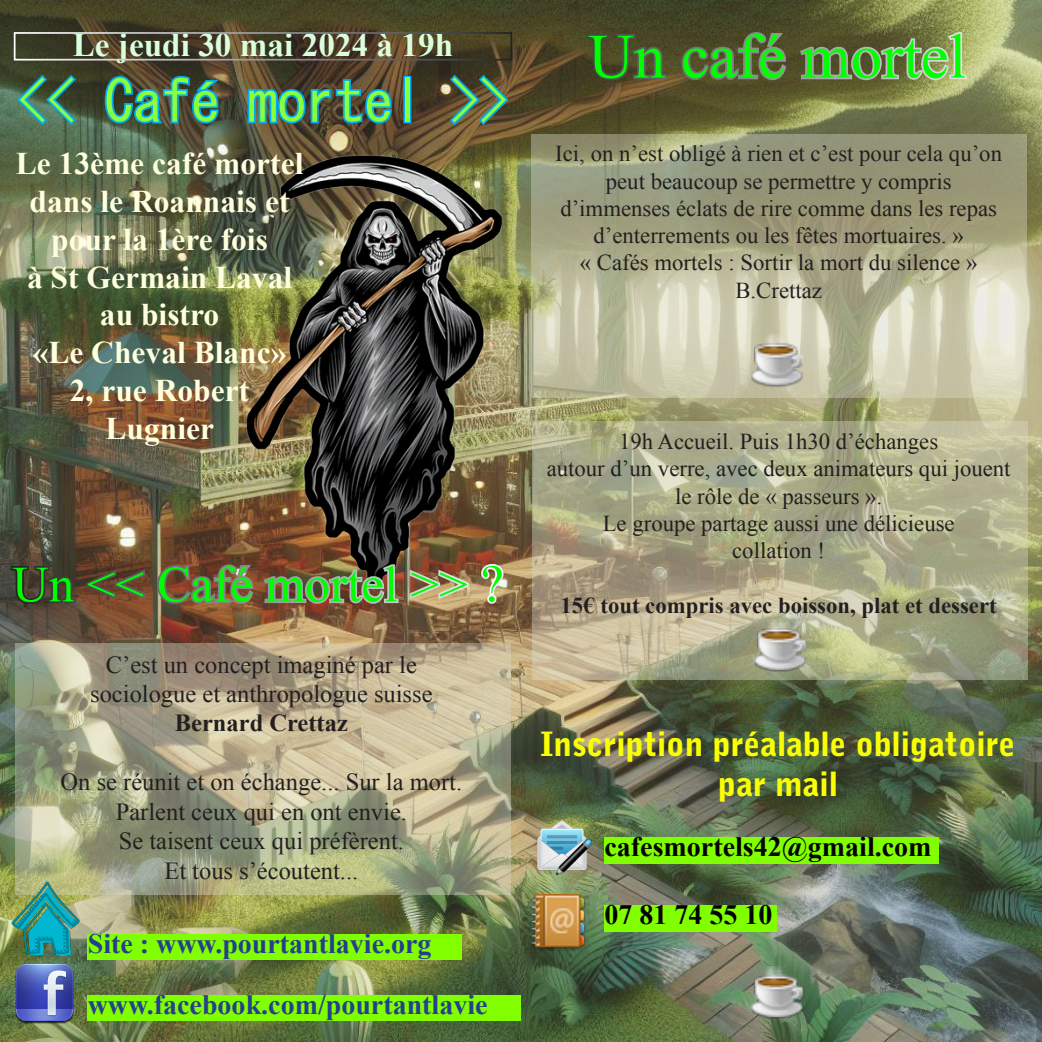
<style>
.page{position:relative;width:1042px;height:1042px;background:#fff}
.page>*{position:absolute;margin:0;border:0;box-sizing:border-box;transform-origin:0 0}
.t1{font:63px "Times New Roman";color:#0f0}
.t2{font:57.75px "MS Gothic";color:#89ff3d}
.t3{font:50.75px "Times New Roman";color:#00fd01}
.t4{font:900 33.25px/39.9px "Bell Gothic Std";color:#f9ff02;text-align:center}
.t5{font:700 33.25px "Times New Roman";color:#d9ffdd}
.t6{font:700 31.5px/37.8px "Times New Roman";color:#ffd;text-align:center}
.t7{font:700 28px "Times New Roman";color:#253f8e}
.t8{font:700 28px "Times New Roman";color:#000100}
.t9{font:24.5px "Times New Roman";color:#231f20}
.t10{font:700 24.5px "Times New Roman";color:#231f20}
.t11{font:22.75px "Times New Roman";color:#231f20}
.t12{font:700 22.75px "Times New Roman";color:#231f20}
.s1{font-size:52.5px}
</style>
<div class="page">
<img style="left:0;top:0;width:1042px;height:1042px">
<svg style="left:531px;top:134px;width:495px;height:263px;background:#b3b294"></svg>
<svg style="left:532px;top:421px;width:496px;height:259px;background:#afac8b"></svg>
<svg style="left:15px;top:72px;width:63px;height:56px;background:#37706b"></svg>
<svg style="left:103px;top:74px;width:121px;height:52px;background:#2d6d7a"></svg>
<svg style="left:246px;top:77px;width:148px;height:49px;background:#356c77"></svg>
<div style="left:403px;top:76px;width:8px;height:47px;border:4px solid #00aeef"></div>
<svg style="left:447px;top:72px;width:64px;height:56px;background:#4b645d"></svg>
<div style="left:88px;top:934px;width:374px;height:26px;background:#81ff00"></div>
<div style="left:88px;top:994px;width:433px;height:26px;background:#81ff00"></div>
<img style="left:14px;top:962px;width:63px;height:63px">
<img style="left:750px;top:334px;width:56px;height:56px">
<img style="left:531px;top:813px;width:63px;height:63px">
<img style="left:752px;top:619px;width:56px;height:54px">
<svg style="left:15px;top:643px;width:495px;height:251px;background:#aeab8c"></svg>
<img style="left:4px;top:876px;width:84px;height:84px">
<div style="left:604px;top:837px;width:335px;height:27px;background:#81ff00"></div>
<svg style="left:585px;top:32px;width:83px;height:51px;background:#504c36"></svg>
<svg style="left:679px;top:30px;width:109px;height:52px;background:#63614c"></svg>
<svg style="left:797px;top:29px;width:171px;height:54px;background:#838466"></svg>
<img style="left:243px;top:153px;width:265px;height:437px">
<svg style="left:9px;top:564px;width:68px;height:42px;background:#403a32"></svg>
<svg style="left:83px;top:567px;width:64px;height:35px;background:#634637"></svg>
<svg style="left:155px;top:562px;width:100px;height:44px;background:#7c6253"></svg>
<img style="left:261px;top:561px;width:139px;height:45px">
<svg style="left:408px;top:567px;width:64px;height:35px;background:#b4977c"></svg>
<svg style="left:479px;top:562px;width:27px;height:45px"></svg>
<img style="left:749px;top:966px;width:56px;height:54px">
<img style="left:529px;top:894px;width:56px;height:56px">
<div style="left:604px;top:905px;width:173px;height:26px;background:#81ff00"></div>
<p class="t5" style="left:73px;top:21px;width:382px">Le jeudi 30 mai 2024 à 19h</p>
<p class="t2" style="left:18px;top:73px;width:492px">&lt;&lt; Café mortel &gt;&gt;</p>
<p class="t6" style="left:16px;top:144px;width:289px">Le 13ème café mortel dans le Roannais et pour la 1ère fois</p>
<p class="t6" style="left:27px;top:257px;width:267px">à St Germain Laval au bistro</p>
<p class="t6" style="left:33px;top:333px;width:255px">«Le Cheval Blanc»</p>
<p class="t6" style="left:70px;top:371px;width:181px">2, rue Robert</p>
<p class="t6" style="left:106px;top:408px;width:110px">Lugnier</p>
<p class="t3" style="left:12px;top:548px;width:493px">Un &lt;&lt; Café mortel &gt;&gt; <span class="s1">?</span></p>
<p class="t9" style="left:106px;top:647px;width:312px">C’est un concept imaginé par le</p>
<p class="t9" style="left:90px;top:676px;width:344px">sociologue et anthropologue suisse</p>
<p class="t10" style="left:175px;top:705px;width:175px">Bernard Crettaz</p>
<p class="t9" style="left:61px;top:765px;width:403px">On se réunit et on échange... Sur la mort.</p>
<p class="t9" style="left:116px;top:794px;width:293px">Parlent ceux qui en ont envie.</p>
<p class="t9" style="left:119px;top:823px;width:287px">Se taisent ceux qui préfèrent.</p>
<p class="t9" style="left:164px;top:853px;width:195px">Et tous s’écoutent...</p>
<p class="t7" style="left:88px;top:924px;width:345px">Site : www.pourtantlavie.org</p>
<p class="t7" style="left:88px;top:984px;width:401px">www.facebook.com/pourtantlavie</p>
<p class="t1" style="left:588px;top:12px;width:379px">Un café mortel</p>
<p class="t11" style="left:555px;top:137px;width:448px">Ici, on n’est obligé à rien et c’est pour cela qu’on</p>
<p class="t11" style="left:606px;top:165px;width:347px">peut beaucoup se permettre y compris</p>
<p class="t11" style="left:560px;top:192px;width:438px">d’immenses éclats de rire comme dans les repas</p>
<p class="t11" style="left:593px;top:219px;width:372px">d’enterrements ou les fêtes mortuaires. »</p>
<p class="t11" style="left:580px;top:247px;width:399px">« Cafés mortels : Sortir la mort du silence »</p>
<p class="t11" style="left:735px;top:274px;width:88px">B.Crettaz</p>
<p class="t11" style="left:619px;top:425px;width:321px">19h Accueil. Puis 1h30 d’échanges</p>
<p class="t11" style="left:547px;top:453px;width:465px">autour d’un verre, avec deux animateurs qui jouent</p>
<p class="t11" style="left:675px;top:480px;width:209px">le rôle de « passeurs ».</p>
<p class="t11" style="left:603px;top:507px;width:353px">Le groupe partage aussi une délicieuse</p>
<p class="t11" style="left:732px;top:535px;width:94px">collation !</p>
<p class="t12" style="left:560px;top:589px;width:438px">15€ tout compris avec boisson, plat et dessert</p>
<p class="t4" style="left:540px;top:724px;width:476px">Inscription préalable obligatoire par mail</p>
<p class="t8" style="left:604px;top:826px;width:328px">cafesmortels42@gmail.com</p>
<p class="t8" style="left:604px;top:894px;width:169px">07 81 74 55 10</p>
</div>
